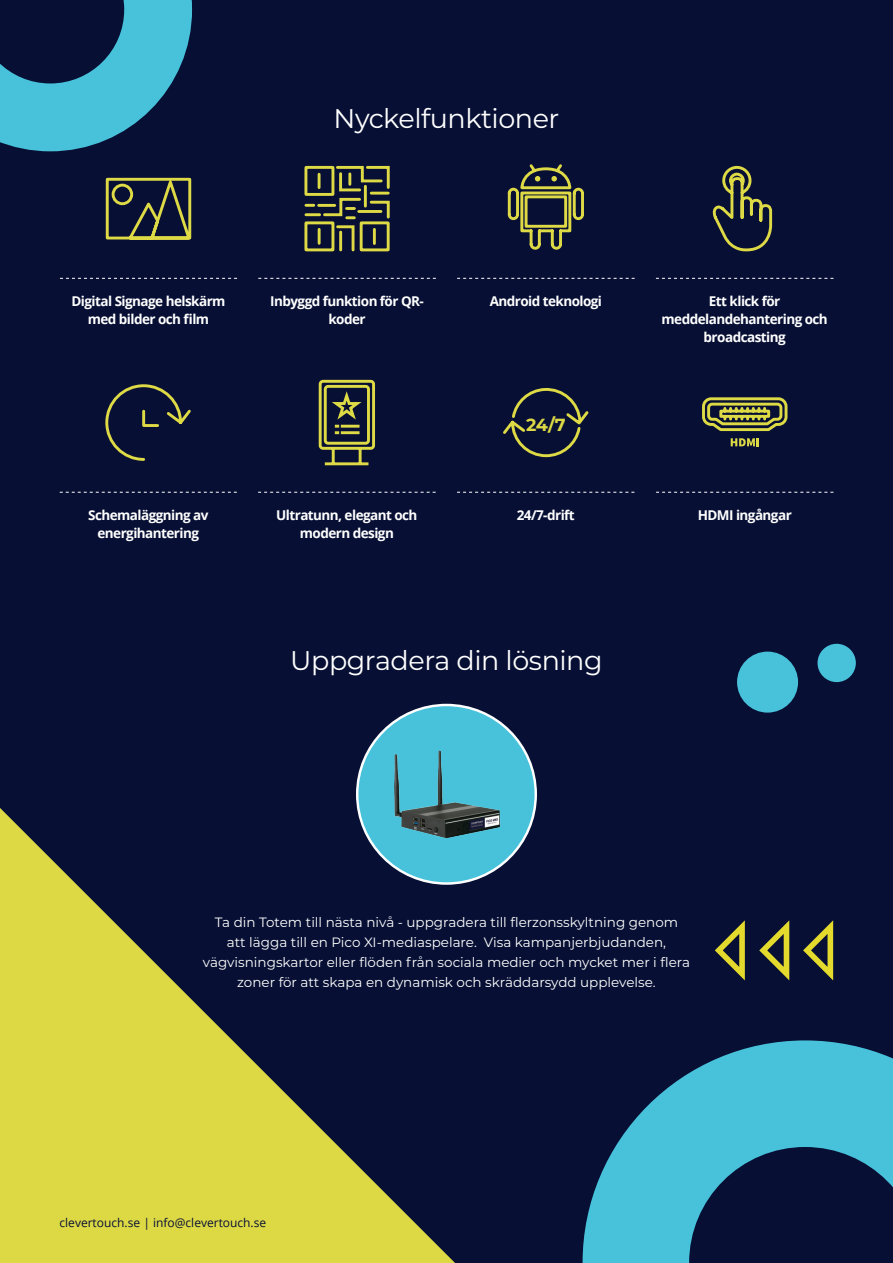
<style>
.page{position:relative;width:893px;height:1263px;background:#071034}
.page>*{position:absolute;margin:0;border:0;box-sizing:border-box;transform-origin:0 0}
.t1{font:27px "Montserrat";letter-spacing:-.015em;color:#fff}
.t2{font:700 17.55px "Montserrat";color:#ddd945}
.t3{font:13.5px/20.2px "Montserrat";color:#fff;text-align:center}
.Icon_Notes_Blue{font:700 13.5px/18px "Open Sans";letter-spacing:-.04em;color:#fff;text-align:center}
.t4{font:12px "Open Sans";color:#071034}
</style>
<div class="page">
<svg style="left:0;top:808px;width:455px;height:455px;fill:#ddd945"></svg>
<div style="left:357px;top:705px;width:179px;height:178px;background:#48c2db;border-radius:50%"></div>
<img style="left:394px;top:750px;width:107px;height:89px">
<div style="left:737px;top:652px;width:61px;height:61px;background:#48c2db;border-radius:50%"></div>
<div style="left:817px;top:644px;width:39px;height:38px;background:#48c2db;border-radius:50%"></div>
<svg style="left:715px;top:920px;width:30px;height:60px"></svg>
<svg style="left:759px;top:920px;width:30px;height:60px"></svg>
<svg style="left:803px;top:920px;width:30px;height:60px"></svg>
<svg style="left:0;top:0;width:192px;height:151px"></svg>
<svg style="left:583px;top:1040px;width:310px;height:223px;fill:#48c2db"></svg>
<svg style="left:689px;top:1147px;width:204px;height:116px"></svg>
<svg style="left:60px;top:278px;width:177px;height:1px"></svg>
<svg style="left:258px;top:278px;width:178px;height:1px"></svg>
<svg style="left:457px;top:278px;width:178px;height:1px"></svg>
<svg style="left:656px;top:278px;width:177px;height:1px"></svg>
<svg style="left:258px;top:492px;width:178px;height:1px"></svg>
<svg style="left:457px;top:492px;width:177px;height:1px"></svg>
<svg style="left:60px;top:492px;width:177px;height:1px"></svg>
<svg style="left:105px;top:384px;width:86px;height:77px"></svg>
<svg style="left:304px;top:165px;width:86px;height:87px"></svg>
<svg style="left:503px;top:388px;width:86px;height:70px"></svg>
<svg style="left:712px;top:165px;width:61px;height:87px"></svg>
<svg style="left:318px;top:379px;width:57px;height:87px"></svg>
<svg style="left:507px;top:164px;width:77px;height:86px"></svg>
<svg style="left:105px;top:177px;width:87px;height:63px"></svg>
<svg style="left:656px;top:492px;width:177px;height:1px"></svg>
<svg style="left:702px;top:397px;width:86px;height:35px"></svg>
<svg style="left:731px;top:438px;width:28px;height:8px"></svg>
<p class="t1" style="left:333px;top:100px;width:227px">Nyckelfunktioner</p>
<p class="Icon_Notes_Blue" style="left:72px;top:292px;width:155px">Digital Signage helskärm med bilder och film</p>
<p class="Icon_Notes_Blue" style="left:270px;top:292px;width:155px">Inbyggd funktion för QR&shy;koder</p>
<p class="Icon_Notes_Blue" style="left:490px;top:292px;width:114px">Android teknologi</p>
<p class="Icon_Notes_Blue" style="left:662px;top:292px;width:168px">Ett klick för meddelandehantering och broadcasting</p>
<p class="t2" style="left:526px;top:412px;width:41px">24/7</p>
<p class="Icon_Notes_Blue" style="left:88px;top:506px;width:122px">Schemaläggning av</p>
<p class="Icon_Notes_Blue" style="left:517px;top:506px;width:60px">24/7-drift</p>
<p class="Icon_Notes_Blue" style="left:97px;top:524px;width:103px">energihantering</p>
<p class="Icon_Notes_Blue" style="left:276px;top:506px;width:143px">Ultratunn, elegant och modern design</p>
<p class="t1" style="left:290px;top:642px;width:314px">Uppgradera din lösning</p>
<p class="Icon_Notes_Blue" style="left:698px;top:506px;width:96px">HDMI ingångar</p>
<p class="t3" style="left:203px;top:911px;width:489px">Ta din Totem till nästa nivå - uppgradera till flerzonsskyltning genom<br>att lägga till en Pico XI-mediaspelare. Visa kampanjerbjudanden, vägvisningskartor eller flöden från sociala medier och mycket mer i flera zoner för att skapa en dynamisk och skräddarsydd upplevelse.</p>
<p class="t4" style="left:60px;top:1214px;width:208px">clevertouch.se | info@clevertouch.se</p>
</div>
